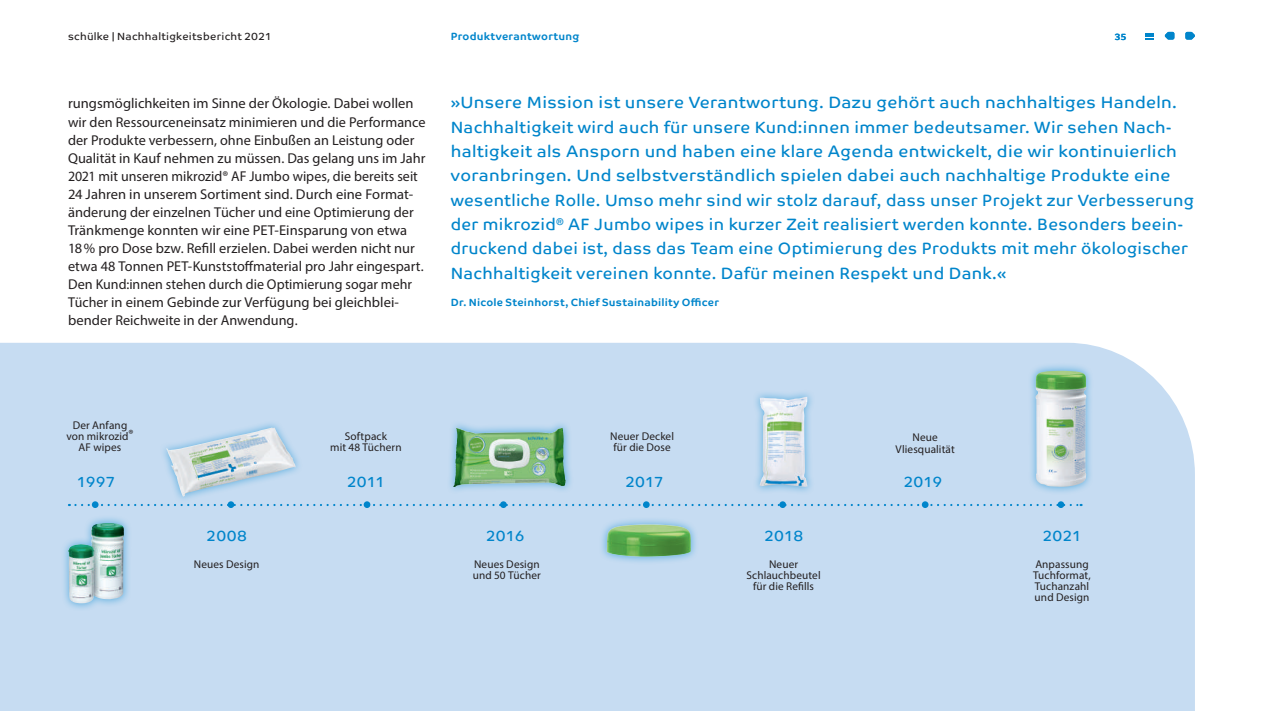
<style>
.page{position:relative;width:1263px;height:711px;background:#fff}
.page>*{position:absolute;margin:0;border:0;box-sizing:border-box;transform-origin:0 0}
.t1{font:16.5px/24.3px "Co Text";letter-spacing:.02em;color:#0085cb}
.t2{font:15px "Co Text";color:#0085cb}
.t3{font:14.25px/18px "Myriad Pro";letter-spacing:.005em;color:#231f20}
.t4{font:11.25px/11.1px "Myriad Pro";letter-spacing:.01em;color:#231f20;text-align:center}
.t5{font:700 10.5px "Co Text";letter-spacing:.025em;color:#0085cb}
.t6{font:10.5px "Co Text";letter-spacing:.025em;color:#231f20}
.t7{font:700 9.15px "Co Text";color:#0085cb}
.s1{font-size:12px}
</style>
<div class="page">
<div style="left:0;top:342px;width:1195px;height:368px;background:#c6dcf2"></div>
<div style="left:61px;top:514px;width:71px;height:96px;background:#329dd7;opacity:.75"></div>
<img style="left:68px;top:522px;width:56px;height:81px">
<svg style="left:69px;top:501px;width:1012px;height:6px;background:#acd0ec"></svg>
<div style="left:1057px;top:501px;width:7px;height:6px;background:#0085cb;border-radius:50%"></div>
<div style="left:599px;top:516px;width:100px;height:48px;background:#329dd7;opacity:.75"></div>
<img style="left:606px;top:524px;width:85px;height:32px">
<div style="left:1027px;top:362px;width:67px;height:132px;background:#329dd7;opacity:.75"></div>
<img style="left:1035px;top:370px;width:51px;height:116px">
<div style="left:752px;top:388px;width:63px;height:106px;background:#329dd7;opacity:.75"></div>
<img style="left:760px;top:396px;width:47px;height:90px">
<div style="left:159px;top:419px;width:144px;height:84px;background:#329dd7;opacity:.75"></div>
<img style="left:166px;top:427px;width:105px;height:62px">
<div style="left:446px;top:420px;width:127px;height:74px;background:#329dd7;opacity:.75"></div>
<img style="left:456px;top:427px;width:106px;height:17px">
<svg style="left:1145px;top:33px;width:8px;height:7px"></svg>
<svg style="left:1165px;top:32px;width:9px;height:8px"></svg>
<svg style="left:1185px;top:32px;width:10px;height:8px"></svg>
<p class="t6" style="left:68px;top:30px;width:205px">schülke | Nachhaltigkeitsbericht 2021</p>
<p class="t5" style="left:451px;top:30px;width:130px">Produktverantwortung</p>
<p class="t7" style="left:1114px;top:31px;width:14px">35</p>
<p class="t3" style="left:68px;top:94px;width:359px">rungsmöglichkeiten im Sinne der Ökologie. Dabei wollen wir den Ressourceneinsatz minimieren und die Performance der Produkte verbessern, ohne Einbußen an Leistung oder Qualität in Kauf nehmen zu müssen. Das gelang uns im Jahr 2021 mit unseren mikrozid® AF Jumbo wipes, die bereits seit 24 Jahren in unserem Sortiment sind. Durch eine Format&shy;änderung der einzelnen Tücher und eine Optimierung der Tränkmenge konnten wir eine PET-Einsparung von etwa 18% pro Dose bzw. Refill erzielen. Dabei werden nicht nur etwa 48 Tonnen PET-Kunststoffmaterial pro Jahr eingespart.<br>Den Kund:innen stehen durch die Optimierung sogar mehr Tücher in einem Gebinde zur Verfügung bei gleichblei&shy;bender Reichweite in der Anwendung.</p>
<p class="t1" style="left:451px;top:90px;width:745px">»Unsere Mission ist unsere Verantwortung. Dazu gehört auch nachhaltiges Handeln.<br>Nachhaltigkeit wird auch für unsere Kund:innen immer bedeutsamer. Wir sehen Nach&shy;haltigkeit als Ansporn und haben eine klare Agenda entwickelt, die wir kontinuierlich voranbringen. Und selbstverständlich spielen dabei auch nachhaltige Produkte eine wesentliche Rolle. Umso mehr sind wir stolz darauf, dass unser Projekt zur Verbesserung der mikrozid<sup>®</sup> AF Jumbo wipes in kurzer Zeit realisiert werden konnte. Besonders beein&shy;druckend dabei ist, dass das Team eine Optimierung des Produkts mit mehr ökologischer Nachhaltigkeit vereinen konnte. Dafür meinen Respekt und Dank.«</p>
<p class="t5" style="left:451px;top:296px;width:270px">Dr. Nicole Steinhorst, Chief Sustainability Officer</p>
<p class="t4" style="left:66px;top:419px;width:69px">Der Anfang von mikrozid<span class="s1">®<br></span>AF wipes</p>
<p class="t2" style="left:77px;top:472px;width:40px">1997</p>
<p class="t2" style="left:206px;top:526px;width:42px">2008</p>
<p class="t4" style="left:194px;top:557px;width:67px">Neues Design</p>
<p class="t4" style="left:330px;top:430px;width:73px">Softpack<br>mit 48 Tüchern</p>
<p class="t2" style="left:347px;top:472px;width:40px">2011</p>
<p class="t2" style="left:486px;top:526px;width:40px">2016</p>
<p class="t4" style="left:473px;top:557px;width:70px;text-align:left">Neues Design und 50 Tücher</p>
<p class="t4" style="left:610px;top:430px;width:65px;text-align:left">Neuer Deckel für die Dose</p>
<p class="t2" style="left:625px;top:472px;width:40px">2017</p>
<p class="t2" style="left:764px;top:526px;width:41px">2018</p>
<p class="t4" style="left:746px;top:557px;width:76px">Neuer<br>Schlauchbeutel für die Refills</p>
<p class="t4" style="left:895px;top:431px;width:61px">Neue<br>Vliesqualität</p>
<p class="t2" style="left:903px;top:472px;width:40px">2019</p>
<p class="t2" style="left:1042px;top:526px;width:41px">2021</p>
<p class="t4" style="left:1033px;top:557px;width:59px;text-align:left">Anpassung<br>Tuchformat,<br>Tuchanzahl und Design</p>
</div>
